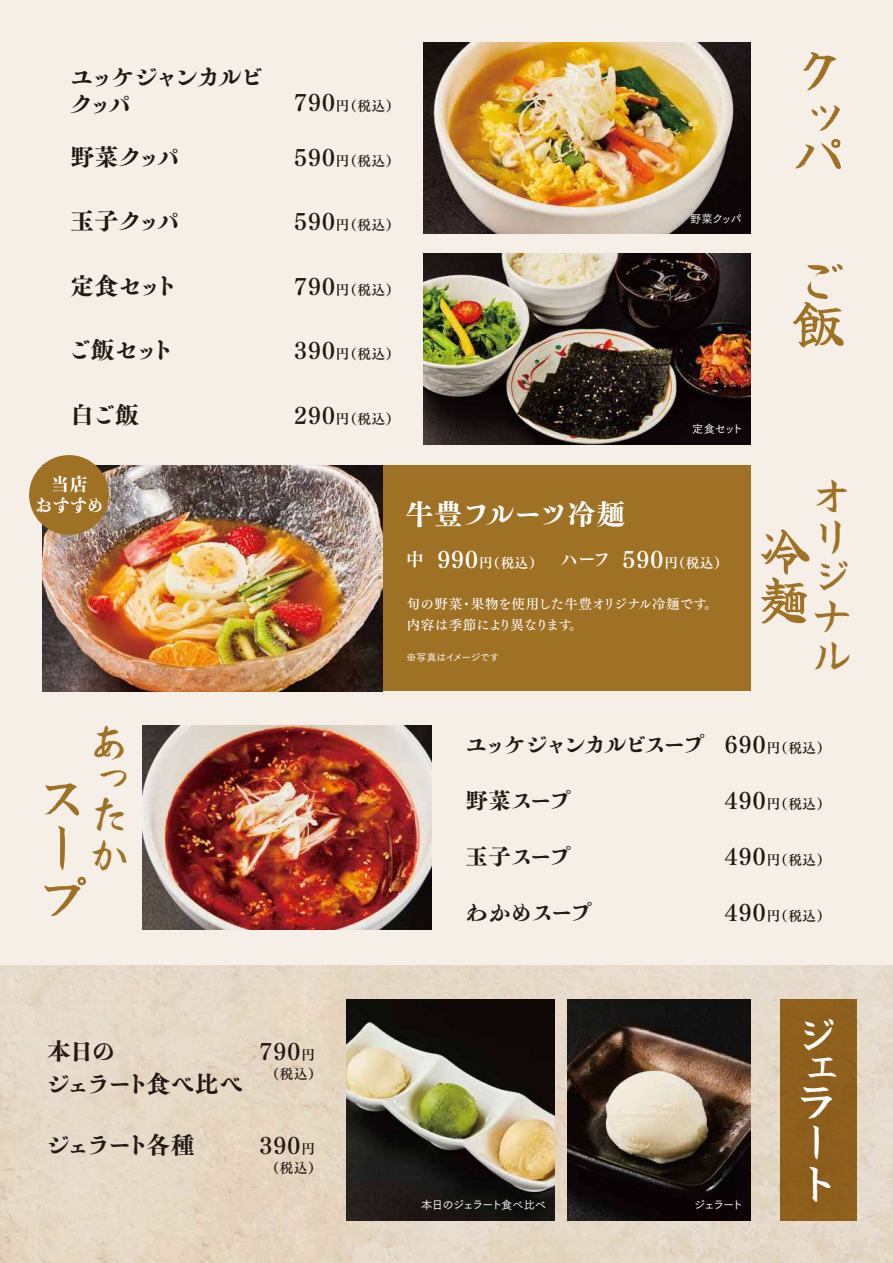
<style>
.page{position:relative;width:893px;height:1263px;background:#f5efe7}
.page>*{position:absolute;margin:0;border:0;box-sizing:border-box;transform-origin:0 0}
.t1{font:52.5px/42.6px "Yuji Syuku";color:#9f7125}
.t2{font:45px/35.8px "Yuji Syuku";color:#fff}
.t3{font:42px/39.9px "Yuji Syuku";color:#9f7125}
.t4{font:40.5px "Yuji Syuku";color:#fff;scale:1.11 1}
.t5{font:28.8px "Tsuku CMD Min Std E";letter-spacing:-.035em;color:#fff}
.t6{font:24px "Tsuku CMD Min Std E";letter-spacing:-.115em;color:#221815}
.t7{font:24px/27px "Tsuku CMD Min Std E";letter-spacing:-.14em;color:#221815}
.t8{font:24px/33px "Tsuku CMD Min Std E";letter-spacing:-.09em;color:#221815}
.t9{font:22.5px "Tsuku CMD Min Std E";letter-spacing:-.125em;color:#221815}
.t10{font:22.5px "Tsuku Min Pro B";letter-spacing:.05em;color:#221815}
.t11{font:18.45px/21.1px "Tsuku CMD Min Std E";letter-spacing:-.005em;color:#fff;text-align:center}
.t12{font:13.5px "Tsuku Min Pro B";letter-spacing:.05em;color:#221815}
.t13{font:13.5px/21px "Tsuku Min Pro D";letter-spacing:-.005em;color:#fff}
.t14{font:13.5px "Tsuku Min Pro B";color:#fff}
.t15{font:11.25px "Tsuku Go Pro M";letter-spacing:-.115em;color:#fff}
.t16{font:11.25px "Tsuku Go Pro M";letter-spacing:-.075em;color:#fff}
.t17{font:9.75px "Tsuku Go Pro M";letter-spacing:-.055em;color:#fff}
.s1{font-size:22.5px}
.s2{font-size:18px}
.s3{font-family:"Tsuku Min Pro B"}
.s4{font-family:"Tsuku Min Pro B";font-size:13.5px}
.s5{font-size:13.5px}
</style>
<div class="page">
<img style="left:0;top:965px;width:893px;height:298px">
<img style="left:424px;top:43px;width:326px;height:191px">
<img style="left:43px;top:466px;width:340px;height:225px">
<img style="left:424px;top:253px;width:326px;height:191px">
<img style="left:142px;top:725px;width:290px;height:204px">
<img style="left:347px;top:999px;width:208px;height:221px">
<img style="left:568px;top:999px;width:182px;height:221px">
<div style="left:383px;top:466px;width:367px;height:225px;background:#9f7125"></div>
<div style="left:29px;top:455px;width:80px;height:80px;background:#9f7125;border-radius:50%"></div>
<div style="left:780px;top:999px;width:77px;height:221px;background:#8e5f1d"></div>
<h3 class="t7" style="left:70px;top:63px;width:195px">ユッケジャンカルビクッパ</h3>
<p class="t12" style="left:294px;top:96px;width:107px"><span class="s1">790</span>円（税込）</p>
<h3 class="t6" style="left:70px;top:138px;width:112px">野菜クッパ</h3>
<p class="t12" style="left:294px;top:150px;width:107px"><span class="s1">590</span>円（税込）</p>
<h3 class="t6" style="left:70px;top:202px;width:112px">玉子クッパ</h3>
<p class="t12" style="left:294px;top:215px;width:107px"><span class="s1">590</span>円（税込）</p>
<h3 class="t6" style="left:70px;top:267px;width:109px">定食セット</h3>
<p class="t12" style="left:294px;top:279px;width:107px"><span class="s1">790</span>円（税込）</p>
<h3 class="t6" style="left:68px;top:331px;width:109px">ご飯セット</h3>
<p class="t12" style="left:294px;top:343px;width:107px"><span class="s1">390</span>円（税込）</p>
<p class="t15" style="left:690px;top:209px;width:53px">野菜クッパ</p>
<h3 class="t6" style="left:70px;top:395px;width:71px">白ご飯</h3>
<p class="t12" style="left:294px;top:408px;width:107px"><span class="s1">290</span>円（税込）</p>
<p class="t15" style="left:692px;top:420px;width:52px">定食セット</p>
<h3 class="t11" style="left:35px;top:473px;width:71px">当店<br>おすすめ</h3>
<h3 class="t5" style="left:405px;top:491px;width:221px">牛豊フルーツ冷麺</h3>
<p class="t14" style="left:406px;top:552px;width:323px"><span class="s2">中</span> <span class="s1">990</span>円（税込） <span class="s2">ハーフ</span> <span class="s1">590</span>円（税込）</p>
<p class="t13" style="left:407px;top:592px;width:312px">旬の野菜・果物を使用した牛豊オリジナル冷麺です。内容は季節により異なります。</p>
<p class="t17" style="left:407px;top:650px;width:94px">※写真はイメージです</p>
<h1 class="t1" style="left:792px;top:49px;width:50px;text-align:justify">クッパ</h1>
<h1 class="t1" style="left:792px;top:259px;width:53px;line-height:44.5px">ご飯</h1>
<h3 class="t3" style="left:810px;top:477px;width:40px">オリジナル</h3>
<h1 class="t1" style="left:759px;top:527px;width:53px;line-height:49.9px">冷麺</h1>
<h3 class="t3" style="left:87px;top:724px;width:41px;line-height:37.8px;text-align:justify">あったか</h3>
<h1 class="t1" style="left:36px;top:774px;width:52px;line-height:49.8px">スープ</h1>
<h3 class="t9" style="left:465px;top:727px;width:366px">ユッケジャンカルビスープ <span class="s3">690</span> <span class="s4">円（税込）</span></h3>
<h3 class="t9" style="left:465px;top:783px;width:107px">野菜スープ</h3>
<p class="t12" style="left:725px;top:793px;width:107px"><span class="s1">490</span>円（税込）</p>
<h3 class="t9" style="left:465px;top:839px;width:107px">玉子スープ</h3>
<p class="t12" style="left:725px;top:849px;width:107px"><span class="s1">490</span>円（税込）</p>
<h3 class="t9" style="left:465px;top:894px;width:128px">わかめスープ</h3>
<p class="t12" style="left:725px;top:905px;width:107px"><span class="s1">490</span>円（税込）</p>
<h3 class="t8" style="left:47px;top:1033px;width:198px">本日の<br>ジェラート食べ比べ</h3>
<h3 class="t10" style="left:260px;top:1033px;width:57px">790<span class="s5">円</span></h3>
<p class="t12" style="left:266px;top:1063px;width:58px">（税込）</p>
<h3 class="t7" style="left:47px;top:1130px;width:150px">ジェラート各種</h3>
<h3 class="t10" style="left:260px;top:1127px;width:57px">390<span class="s5">円</span></h3>
<p class="t12" style="left:266px;top:1157px;width:58px">（税込）</p>
<p class="t16" style="left:421px;top:1196px;width:126px">本日のジェラート食べ比べ</p>
<p class="t15" style="left:694px;top:1196px;width:51px">ジェラート</p>
<h2 class="t2" style="left:794px;top:1017px;width:41px">ジ</h2>
<h2 class="t2" style="left:794px;top:1048px;width:44px">ェラ</h2>
<h3 class="t4" style="left:794px;top:1121px;width:24px">ー</h3>
<h2 class="t2" style="left:794px;top:1166px;width:38px">ト</h2>
</div>
